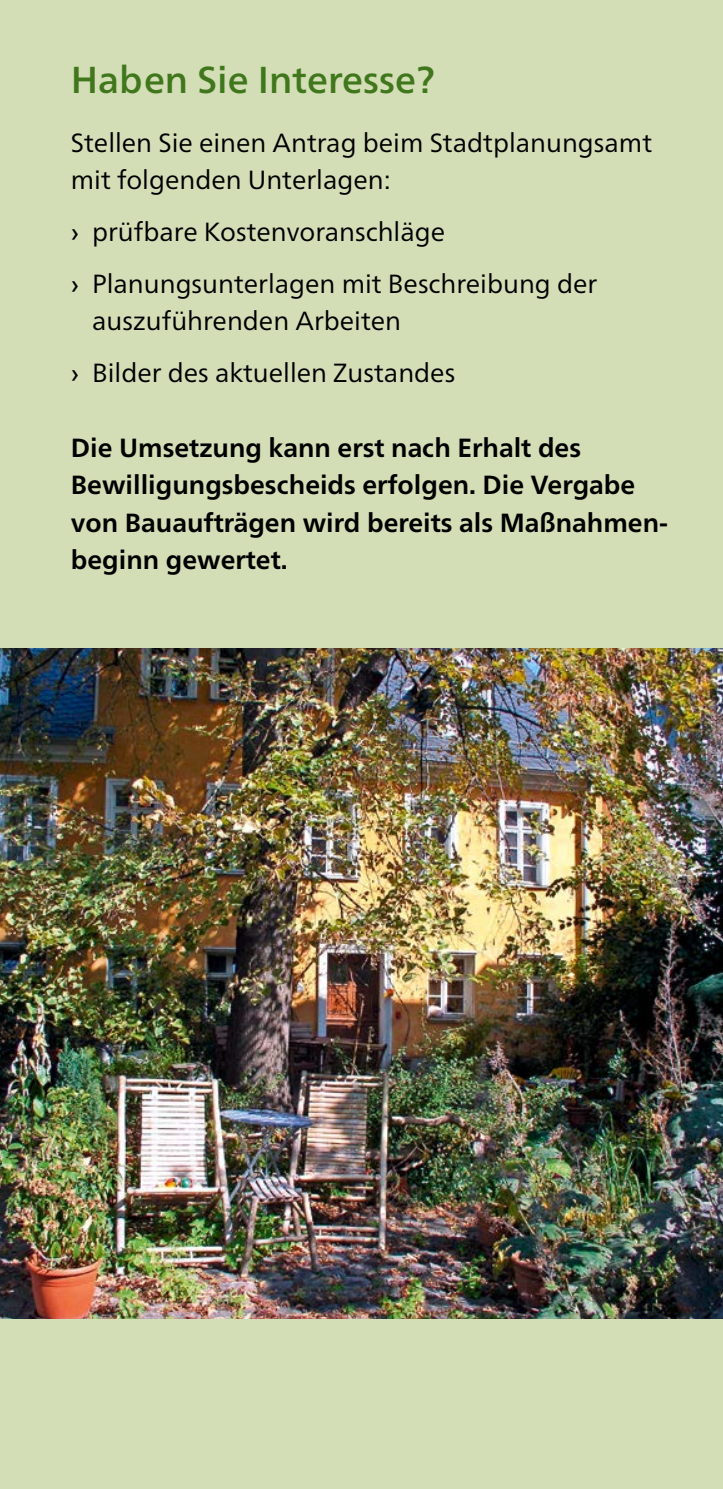
<style>
.page{position:relative;width:723px;height:1489px;background:#fff}
.page>*{position:absolute;margin:0;border:0;box-sizing:border-box;transform-origin:0 0}
.t1{font:500 37.5px "Neue Frutiger World";color:#40771c}
.t2{font:26.25px/51.8px "Neue Frutiger World";color:#000}
.t3{font:700 26.25px/37.5px "Neue Frutiger World";color:#000}
.s1{font-style:inherit}
</style>
<div class="page">
<div style="left:0;top:0;width:723px;height:1488px;background:#d3deb6"></div>
<img style="left:0;top:648px;width:723px;height:670px">
<h1 class="t1" style="left:71px;top:48px;width:365px">Haben Sie Interesse?</h1>
<p class="t2" style="left:71px;top:124px;width:583px;line-height:37.5px">Stellen Sie einen Antrag beim Stadtplanungsamt mit folgenden Unterlagen:</p>
<p class="t2" style="left:71px;top:206px;width:528px"><span class="s1">›</span> prüfbare Kostenvoranschläge<br><span class="s1">›</span> Planungsunterlagen mit Beschreibung der</p>
<p class="t2" style="left:71px;top:295px;width:386px;text-indent:21px">auszuführenden Arbeiten<br><span class="s1">›</span> Bilder des aktuellen Zustandes</p>
<p class="t3" style="left:71px;top:428px;width:598px">Die Umsetzung kann erst nach Erhalt des Bewilligungsbescheids erfolgen. Die Vergabe von Bauaufträgen wird bereits als Maßnahmen&shy;beginn gewertet.</p>
</div>
